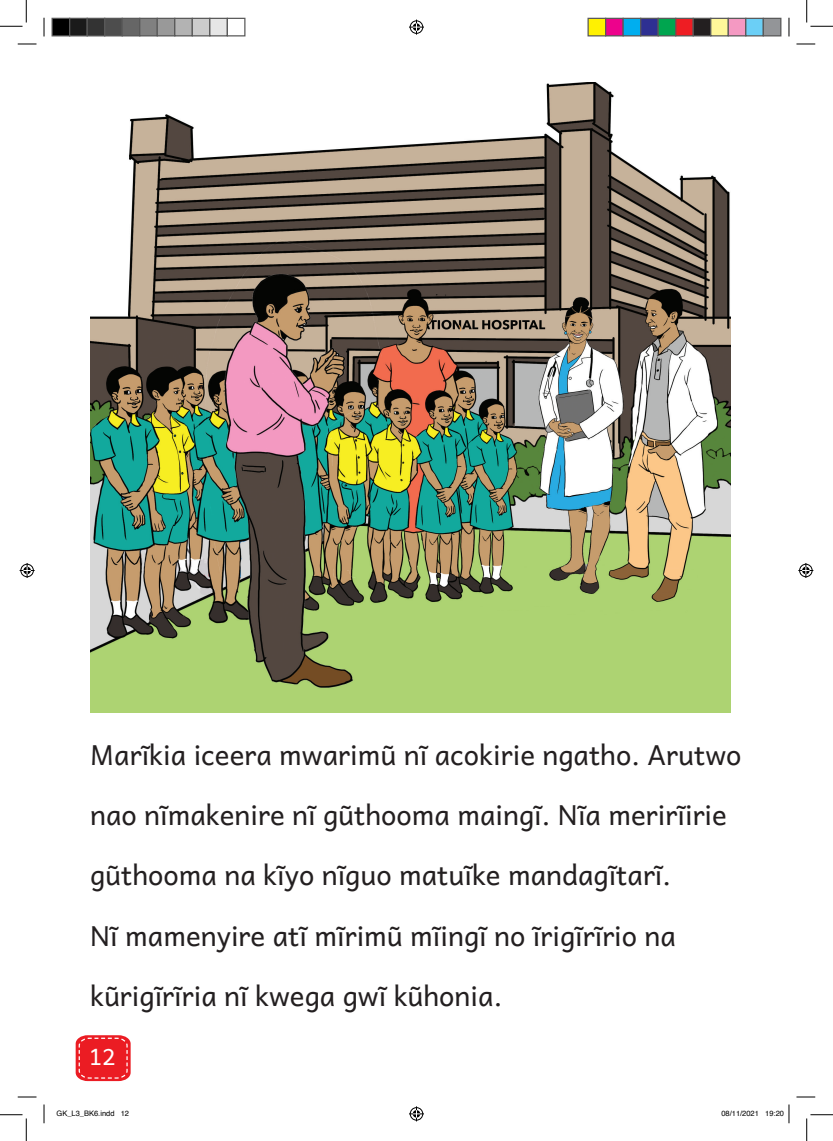
<style>
.page{position:relative;width:833px;height:1141px;background:#fff}
.page>*{position:absolute;margin:0;border:0;box-sizing:border-box;transform-origin:0 0}
.Body_text{font:27.5px/60px "Andika New Basic";color:#231f20}
.t1{font:22.5px "Andika New Basic";color:#fff}
.t2{font:7.5px "Helvetica";color:#000}
</style>
<div class="page">
<svg style="left:76px;top:1035px;width:54px;height:45px"></svg>
<img style="left:90px;top:83px;width:640px;height:629px">
<svg style="left:18px;top:43px;width:18px;height:2px"></svg>
<svg style="left:796px;top:43px;width:18px;height:2px"></svg>
<svg style="left:18px;top:1096px;width:18px;height:1px"></svg>
<svg style="left:796px;top:1096px;width:18px;height:1px"></svg>
<svg style="left:43px;top:18px;width:2px;height:18px"></svg>
<svg style="left:43px;top:1104px;width:2px;height:19px"></svg>
<svg style="left:788px;top:18px;width:1px;height:18px"></svg>
<svg style="left:0;top:0;width:27px;height:27px"></svg>
<svg style="left:0;top:1114px;width:27px;height:26px"></svg>
<svg style="left:806px;top:0;width:26px;height:27px"></svg>
<svg style="left:806px;top:1114px;width:26px;height:26px"></svg>
<svg style="left:409px;top:20px;width:15px;height:15px"></svg>
<svg style="left:409px;top:1106px;width:15px;height:15px"></svg>
<svg style="left:20px;top:563px;width:15px;height:15px"></svg>
<svg style="left:798px;top:563px;width:14px;height:15px"></svg>
<div style="left:52px;top:18px;width:18px;height:18px;background:#000"></div>
<div style="left:51px;top:18px;width:19px;height:18px;border:1px solid #595959"></div>
<div style="left:70px;top:18px;width:17px;height:18px;background:#1a1a1a"></div>
<div style="left:69px;top:18px;width:19px;height:18px;border:1px solid #595959"></div>
<div style="left:87px;top:18px;width:18px;height:18px;background:#333"></div>
<div style="left:86px;top:18px;width:19px;height:18px;border:1px solid #595959"></div>
<div style="left:105px;top:18px;width:17px;height:18px;background:#4d4d4d"></div>
<div style="left:104px;top:18px;width:19px;height:18px;border:1px solid #595959"></div>
<div style="left:122px;top:18px;width:18px;height:18px;background:#666"></div>
<div style="left:121px;top:18px;width:19px;height:18px;border:1px solid #595959"></div>
<div style="left:140px;top:18px;width:17px;height:18px;background:#808080"></div>
<div style="left:139px;top:18px;width:19px;height:18px;border:1px solid #595959"></div>
<div style="left:157px;top:18px;width:18px;height:18px;background:#999"></div>
<div style="left:156px;top:18px;width:19px;height:18px;border:1px solid #595959"></div>
<div style="left:175px;top:18px;width:17px;height:18px;background:#b3b3b3"></div>
<div style="left:174px;top:18px;width:19px;height:18px;border:1px solid #595959"></div>
<div style="left:192px;top:18px;width:18px;height:18px;background:#ccc"></div>
<div style="left:191px;top:18px;width:19px;height:18px;border:1px solid #595959"></div>
<div style="left:210px;top:18px;width:17px;height:18px;background:#e6e6e6"></div>
<div style="left:209px;top:18px;width:19px;height:18px;border:1px solid #595959"></div>
<div style="left:226px;top:18px;width:19px;height:18px;border:1px solid #595959"></div>
<div style="left:587px;top:18px;width:18px;height:18px;background:#fff101"></div>
<div style="left:587px;top:18px;width:19px;height:18px;border:1px solid #595959"></div>
<div style="left:605px;top:18px;width:17px;height:18px;background:#ed028c"></div>
<div style="left:604px;top:18px;width:19px;height:18px;border:1px solid #595959"></div>
<div style="left:622px;top:18px;width:18px;height:18px;background:#00aeef"></div>
<div style="left:622px;top:18px;width:19px;height:18px;border:1px solid #595959"></div>
<div style="left:640px;top:18px;width:17px;height:18px;background:#2e3092"></div>
<div style="left:639px;top:18px;width:19px;height:18px;border:1px solid #595959"></div>
<div style="left:657px;top:18px;width:18px;height:18px;background:#00a54f"></div>
<div style="left:657px;top:18px;width:19px;height:18px;border:1px solid #595959"></div>
<div style="left:675px;top:18px;width:17px;height:18px;background:#ee1d23"></div>
<div style="left:674px;top:18px;width:19px;height:18px;border:1px solid #595959"></div>
<div style="left:692px;top:18px;width:18px;height:18px;background:#231f20"></div>
<div style="left:692px;top:18px;width:19px;height:18px;border:1px solid #595959"></div>
<div style="left:710px;top:18px;width:17px;height:18px;background:#fff79a"></div>
<div style="left:709px;top:18px;width:19px;height:18px;border:1px solid #595959"></div>
<div style="left:727px;top:18px;width:18px;height:18px;background:#f499c2"></div>
<div style="left:727px;top:18px;width:19px;height:18px;border:1px solid #595959"></div>
<div style="left:745px;top:18px;width:17px;height:18px;background:#6bcff6"></div>
<div style="left:744px;top:18px;width:19px;height:18px;border:1px solid #595959"></div>
<div style="left:762px;top:18px;width:18px;height:18px;background:#939598"></div>
<div style="left:762px;top:18px;width:19px;height:18px;border:1px solid #595959"></div>
<svg style="left:788px;top:1104px;width:1px;height:19px"></svg>
<p class="Body_text" style="left:90px;top:721px;width:652px">Marĩkia iceera mwarimũ nĩ acokirie ngatho. Arutwo nao nĩmakenire nĩ gũthooma maingĩ. Nĩa merirĩirie gũthooma na kĩyo nĩguo matuĩke mandagĩtarĩ.<br>Nĩ mamenyire atĩ mĩrimũ mĩingĩ no ĩrigĩrĩrio na kũrigĩrĩria nĩ kwega gwĩ kũhonia.</p>
<p class="t1" style="left:89px;top:1035px;width:28px">12</p>
<p class="t2" style="left:56px;top:1107px;width:74px">GK_L3_BK6.indd 12</p>
<p class="t2" style="left:721px;top:1107px;width:64px">08/11/2021 19:20</p>
</div>
